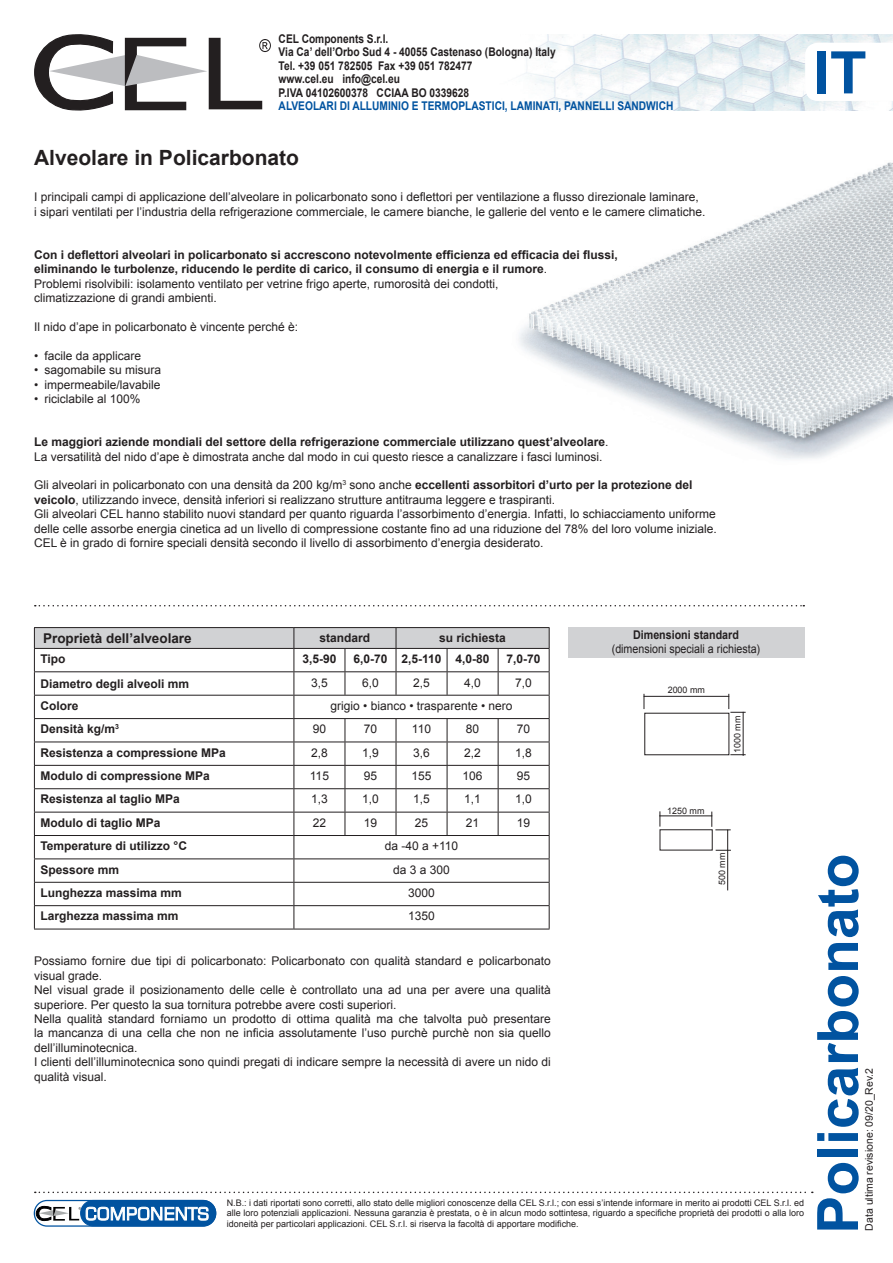
<style>
.page{position:relative;width:893px;height:1263px;background:#fff}
.page>*{position:absolute;margin:0;border:0;box-sizing:border-box;transform-origin:0 0}
.t1{font:700 58.65px "Arial";color:#0153a0}
.t2{font:700 57px "Arial";color:#0153a0}
.t3{font:700 21px "Arial";color:#231f20}
.t4{font:700 13.5px "Arial";color:#231f20}
.t5{font:12px/14.4px "Arial";color:#231f20}
.t6{font:700 12px/14.4px "Arial";color:#231f20}
.t7{font:700 12px/13.5px "Arial";color:#231f20;scale:.85 1}
.t8{font:700 12px "Arial";color:#0153a0;scale:.85 1}
.t9{font:12px "Arial";color:#231f20;scale:.89 1}
.t10{font:700 12px "Arial";color:#231f20;scale:.89 1}
.t11{font:10.5px "Arial";color:#231f20}
.t12{font:9px/10.8px "Arial";color:#231f20;text-align:justify}
.t13{font:8.85px "Arial";color:#231f20}
.s1{font-weight:400}
.s2{font-weight:700}
</style>
<div class="page">
<img style="left:519px;top:162px;width:373px;height:297px">
<img style="left:524px;top:34px;width:368px;height:77px">
<div style="left:568px;top:627px;width:236px;height:31px;background:#d1d2d4"></div>
<svg style="left:34px;top:34px;width:237px;height:77px"></svg>
<svg style="left:35px;top:1192px;width:777px;height:1px"></svg>
<hr style="left:34px;top:627px;width:260px;height:1px;background:#231f20">
<hr style="left:294px;top:627px;width:255px;height:1px;background:#231f20">
<hr style="left:294px;top:929px;width:255px;height:1px;background:#231f20">
<svg style="left:34px;top:628px;width:516px;height:301px"></svg>
<hr style="left:34px;top:718px;width:260px;height:1px;background:#231f20">
<hr style="left:34px;top:671px;width:260px;height:1px;background:#231f20">
<hr style="left:34px;top:695px;width:260px;height:1px;background:#231f20">
<hr style="left:34px;top:742px;width:260px;height:1px;background:#231f20">
<hr style="left:34px;top:765px;width:260px;height:1px;background:#231f20">
<hr style="left:34px;top:788px;width:260px;height:1px;background:#231f20">
<hr style="left:34px;top:812px;width:260px;height:1px;background:#231f20">
<hr style="left:34px;top:835px;width:260px;height:1px;background:#231f20">
<hr style="left:34px;top:859px;width:260px;height:1px;background:#231f20">
<hr style="left:34px;top:882px;width:260px;height:1px;background:#231f20">
<hr style="left:34px;top:905px;width:260px;height:1px;background:#231f20">
<hr style="left:34px;top:929px;width:260px;height:1px;background:#231f20">
<svg style="left:35px;top:605px;width:769px;height:1px"></svg>
<svg style="left:805px;top:43px;width:87px;height:58px"></svg>
<div style="left:34px;top:1200px;width:182px;height:27px;border:1px solid #0153a0;border-radius:13px"></div>
<div style="left:81px;top:1200px;width:135px;height:26px;background:#0153a0;border-radius:13px"></div>
<div style="left:80px;top:1200px;width:136px;height:26px;border:1px solid #0153a0;border-radius:13px"></div>
<svg style="left:36px;top:1205px;width:173px;height:16px"></svg>
<hr style="left:644px;top:696px;width:84px;height:1px;background:#231f20">
<svg style="left:643px;top:694px;width:1px;height:15px"></svg>
<hr style="left:742px;top:712px;width:1px;height:43px;background:#231f20">
<svg style="left:728px;top:694px;width:17px;height:19px"></svg>
<svg style="left:730px;top:754px;width:15px;height:2px"></svg>
<hr style="left:659px;top:816px;width:52px;height:1px;background:#231f20">
<div style="left:659px;top:829px;width:53px;height:22px;border:1px solid #231f20"></div>
<svg style="left:659px;top:811px;width:1px;height:16px"></svg>
<svg style="left:711px;top:812px;width:20px;height:39px"></svg>
<hr style="left:727px;top:851px;width:1px;height:39px;background:#231f20">
<p class="t7" style="left:279px;top:32px;width:327px">CEL Components S.r.l.<br>Via Ca’ dell’Orbo Sud 4 - 40055 Castenaso (Bologna) Italy Tel. +39 051 782505 Fax +39 051 782477<br>www.cel.eu info@cel.eu<br>P.IVA 04102600378 CCIAA BO 0339628</p>
<p class="t8" style="left:279px;top:99px;width:466px">ALVEOLARI DI ALLUMINIO E TERMOPLASTICI, LAMINATI, PANNELLI SANDWICH</p>
<h3 class="t3" style="left:34px;top:146px;width:266px">Alveolare in Policarbonato</h3>
<p class="t5" style="left:34px;top:190px;width:672px">I principali campi di applicazione dell’alveolare in policarbonato sono i deflettori per ventilazione a flusso direzionale laminare,<br>i sipari ventilati per l’industria della refrigerazione commerciale, le camere bianche, le gallerie del vento e le camere climatiche.</p>
<p class="t6" style="left:34px;top:248px;width:585px">Con i deflettori alveolari in policarbonato si accrescono notevolmente efficienza ed efficacia dei flussi, eliminando le turbolenze, riducendo le perdite di carico, il consumo di energia e il rumore<span class="s1">.<br>Problemi risolvibili: isolamento ventilato per vetrine frigo aperte, rumorosità dei condotti,<br>climatizzazione di grandi ambienti.</span></p>
<p class="t5" style="left:34px;top:320px;width:266px">Il nido d’ape in policarbonato è vincente perché è:</p>
<p class="t5" style="left:34px;top:349px;width:109px">• facile da applicare</p>
<p class="t5" style="left:34px;top:363px;width:129px">• sagomabile su misura</p>
<p class="t5" style="left:34px;top:377px;width:128px">• impermeabile/lavabile</p>
<p class="t5" style="left:34px;top:392px;width:108px">• riciclabile al 100%</p>
<p class="t5" style="left:34px;top:435px;width:576px"><span class="s2">Le maggiori aziende mondiali del settore della refrigerazione commerciale utilizzano quest’alveolare</span>.<br>La versatilità del nido d’ape è dimostrata anche dal modo in cui questo riesce a canalizzare i fasci luminosi.</p>
<p class="t5" style="left:34px;top:478px;width:684px">Gli alveolari in policarbonato con una densità da 200 kg/m<sup>3</sup> sono anche <span class="s2">eccellenti assorbitori d’urto per la protezione del veicolo</span>, utilizzando invece, densità inferiori si realizzano strutture antitrauma leggere e traspiranti.<br>Gli alveolari CEL hanno stabilito nuovi standard per quanto riguarda l’assorbimento d’energia. Infatti, lo schiacciamento uniforme delle celle assorbe energia cinetica ad un livello di compressione costante fino ad una riduzione del 78% del loro volume iniziale.<br>CEL è in grado di fornire speciali densità secondo il livello di assorbimento d’energia desiderato.</p>
<h1 class="t1" style="left:813px;top:40px;width:55px">IT</h1>
<p class="t4" style="left:43px;top:630px;width:150px">Proprietà dell’alveolare</p>
<p class="t10" style="left:633px;top:628px;width:120px">Dimensioni standard</p>
<p class="t9" style="left:611px;top:642px;width:168px">(dimensioni speciali a richiesta)</p>
<p class="t6" style="left:319px;top:631px;width:52px">standard</p>
<p class="t6" style="left:439px;top:631px;width:68px">su richiesta</p>
<p class="t6" style="left:40px;top:652px;width:27px">Tipo</p>
<p class="t6" style="left:302px;top:652px;width:36px">3,5-90</p>
<p class="t6" style="left:353px;top:652px;width:138px">6,0-70 2,5-110 4,0-80</p>
<p class="t6" style="left:506px;top:652px;width:36px">7,0-70</p>
<p class="t6" style="left:40px;top:677px;width:150px">Diametro degli alveoli mm</p>
<p class="t5" style="left:311px;top:675px;width:18px">3,5</p>
<p class="t5" style="left:362px;top:675px;width:18px">6,0</p>
<p class="t5" style="left:413px;top:675px;width:18px">2,5</p>
<p class="t5" style="left:464px;top:675px;width:18px">4,0</p>
<p class="t5" style="left:515px;top:675px;width:18px">7,0</p>
<p class="t6" style="left:40px;top:699px;width:40px">Colore</p>
<p class="t5" style="left:330px;top:699px;width:184px">grigio • bianco • trasparente • nero</p>
<p class="t6" style="left:40px;top:722px;width:80px">Densità kg/m<sup>3</sup></p>
<p class="t5" style="left:313px;top:722px;width:15px">90</p>
<p class="t5" style="left:364px;top:722px;width:15px">70</p>
<p class="t5" style="left:412px;top:722px;width:21px">110</p>
<p class="t5" style="left:466px;top:722px;width:15px">80</p>
<p class="t5" style="left:517px;top:722px;width:15px">70</p>
<p class="t6" style="left:40px;top:745px;width:187px">Resistenza a compressione MPa</p>
<p class="t5" style="left:311px;top:745px;width:18px">2,8</p>
<p class="t5" style="left:362px;top:745px;width:18px">1,9</p>
<p class="t5" style="left:413px;top:745px;width:18px">3,6</p>
<p class="t5" style="left:464px;top:745px;width:18px">2,2</p>
<p class="t5" style="left:515px;top:745px;width:18px">1,8</p>
<p class="t6" style="left:40px;top:769px;width:171px">Modulo di compressione MPa</p>
<p class="t5" style="left:310px;top:769px;width:21px">115</p>
<p class="t5" style="left:364px;top:769px;width:15px">95</p>
<p class="t5" style="left:411px;top:769px;width:22px">155</p>
<p class="t5" style="left:462px;top:769px;width:22px">106</p>
<p class="t5" style="left:517px;top:769px;width:15px">95</p>
<p class="t6" style="left:40px;top:792px;width:141px">Resistenza al taglio MPa</p>
<p class="t5" style="left:311px;top:792px;width:18px">1,3</p>
<p class="t5" style="left:362px;top:792px;width:18px">1,0</p>
<p class="t5" style="left:413px;top:792px;width:18px">1,5</p>
<p class="t5" style="left:464px;top:792px;width:18px">1,1</p>
<p class="t5" style="left:515px;top:792px;width:18px">1,0</p>
<p class="t6" style="left:40px;top:816px;width:122px">Modulo di taglio MPa</p>
<p class="t5" style="left:313px;top:816px;width:15px">22</p>
<p class="t5" style="left:364px;top:816px;width:15px">19</p>
<p class="t5" style="left:415px;top:816px;width:15px">25</p>
<p class="t5" style="left:466px;top:816px;width:15px">21</p>
<p class="t5" style="left:517px;top:816px;width:15px">19</p>
<p class="t6" style="left:40px;top:839px;width:148px">Temperature di utilizzo °C</p>
<p class="t5" style="left:385px;top:839px;width:75px">da -40 a +110</p>
<p class="t6" style="left:40px;top:862px;width:80px">Spessore mm</p>
<p class="t5" style="left:393px;top:862px;width:58px">da 3 a 300</p>
<p class="t6" style="left:40px;top:886px;width:143px">Lunghezza massima mm</p>
<p class="t5" style="left:408px;top:886px;width:28px">3000</p>
<p class="t6" style="left:40px;top:909px;width:140px">Larghezza massima mm</p>
<p class="t5" style="left:408px;top:909px;width:28px">1350</p>
<p class="t13" style="left:667px;top:685px;width:39px">2000 mm</p>
<p class="t13" style="left:732px;top:753px;width:39px;rotate:-90deg">1000 mm</p>
<p class="t13" style="left:667px;top:806px;width:39px">1250 mm</p>
<p class="t13" style="left:717px;top:885px;width:34px;rotate:-90deg">500 mm</p>
<h2 class="t2" style="left:806px;top:1234px;width:382px;rotate:-90deg">Policarbonato</h2>
<p class="t5" style="left:34px;top:954px;width:518px">Possiamo fornire due tipi di policarbonato: Policarbonato con qualità standard e policarbonato visual grade.<br>Nel visual grade il posizionamento delle celle è controllato una ad una per avere una qualità superiore. Per questo la sua tornitura potrebbe avere costi superiori.<br>Nella qualità standard forniamo un prodotto di ottima qualità ma che talvolta può presentare la mancanza di una cella che non ne inficia assolutamente l’uso purchè purchè non sia quello dell’illuminotecnica.<br>I clienti dell’illuminotecnica sono quindi pregati di indicare sempre la necessità di avere un nido di qualità visual.</p>
<p class="t11" style="left:863px;top:1231px;width:164px;rotate:-90deg">Data ultima revisione: 09/20_Rev.2</p>
<p class="t12" style="left:227px;top:1197px;width:578px">N.B.: i dati riportati sono corretti, allo stato delle migliori conoscenze della CEL S.r.l.; con essi s’intende informare in merito ai prodotti CEL S.r.l. ed alle loro potenziali applicazioni. Nessuna garanzia è prestata, o è in alcun modo sottintesa, riguardo a specifiche proprietà dei prodotti o alla loro idoneità per particolari applicazioni. CEL S.r.l. si riserva la facoltà di apportare modifiche.</p>
</div>
